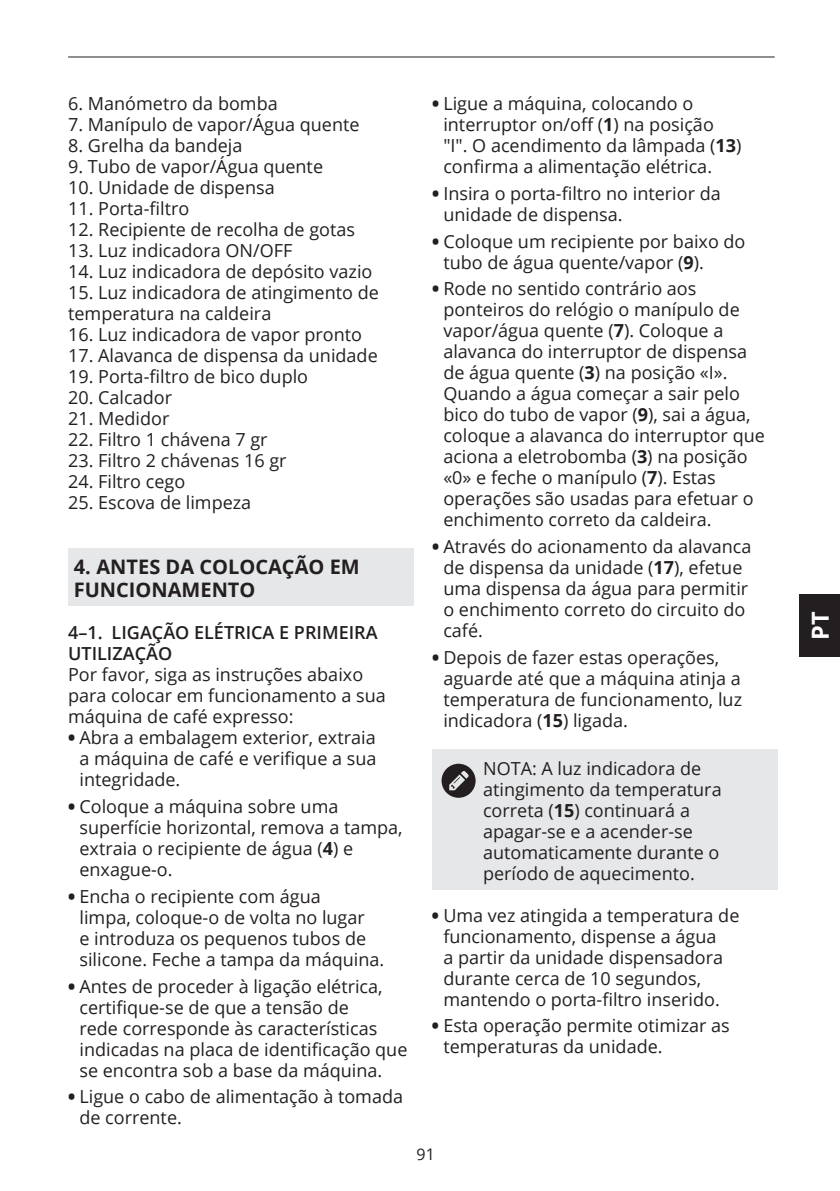
<style>
.page{position:relative;width:840px;height:1191px;background:#fff}
.page>*{position:absolute;margin:0;border:0;box-sizing:border-box;transform-origin:0 0}
.t1{font:700 23.4px "Open Sans";color:#fff}
.t2{font:700 20px/23px "Open Sans";color:#231f20}
.t3{font:18px/21px "Open Sans";color:#231f20}
.t4{font:600 18px/21px "Open Sans";color:#231f20}
.t5{font:16px "Open Sans";color:#231f20}
.s1{font-weight:800}
.s2{font-weight:700}
</style>
<div class="page">
<hr style="left:68px;top:56px;width:706px;height:1px;background:#231f20">
<div style="left:799px;top:594px;width:40px;height:62px;background:#231f20"></div>
<div style="left:68px;top:548px;width:345px;height:57px;background:#e6e7e9"></div>
<div style="left:432px;top:749px;width:345px;height:140px;background:#e6e7e9"></div>
<svg style="left:441px;top:763px;width:34px;height:34px"></svg>
<p class="t3" style="left:68px;top:93px;width:211px">6. Manómetro da bomba</p>
<p class="t3" style="left:68px;top:114px;width:293px">7. Manípulo de vapor/Água quente</p>
<p class="t3" style="left:68px;top:135px;width:176px">8. Grelha da bandeja</p>
<p class="t3" style="left:68px;top:156px;width:256px">9. Tubo de vapor/Água quente</p>
<p class="t3" style="left:68px;top:177px;width:208px">10. Unidade de dispensa</p>
<p class="t3" style="left:68px;top:198px;width:123px">11. Porta-filtro</p>
<p class="t3" style="left:68px;top:219px;width:288px">12. Recipiente de recolha de gotas</p>
<p class="t3" style="left:68px;top:240px;width:226px">13. Luz indicadora ON/OFF</p>
<p class="t3" style="left:68px;top:261px;width:306px">14. Luz indicadora de depósito vazio</p>
<p class="t3" style="left:68px;top:282px;width:312px">15. Luz indicadora de atingimento de temperatura na caldeira</p>
<p class="t3" style="left:68px;top:324px;width:295px">16. Luz indicadora de vapor pronto</p>
<p class="t3" style="left:68px;top:345px;width:311px">17. Alavanca de dispensa da unidade</p>
<p class="t3" style="left:68px;top:366px;width:241px">19. Porta-filtro de bico duplo</p>
<p class="t3" style="left:68px;top:387px;width:105px">20. Calcador</p>
<p class="t3" style="left:68px;top:408px;width:103px">21. Medidor</p>
<p class="t3" style="left:68px;top:429px;width:201px">22. Filtro 1 chávena 7 gr</p>
<p class="t3" style="left:68px;top:450px;width:220px">23. Filtro 2 chávenas 16 gr</p>
<p class="t3" style="left:68px;top:471px;width:119px">24. Filtro cego</p>
<p class="t3" style="left:68px;top:492px;width:185px">25. Escova de limpeza</p>
<p class="t2" style="left:74px;top:555px;width:287px">4. ANTES DA COLOCAÇÃO EM<br>FUNCIONAMENTO</p>
<p class="t4" style="left:68px;top:622px;width:311px">4–1. LIGAÇÃO ELÉTRICA E PRIMEIRA<br>UTILIZAÇÃO</p>
<p class="t3" style="left:68px;top:664px;width:319px">Por favor, siga as instruções abaixo para colocar em funcionamento a sua máquina de café expresso:</p>
<p class="t3" style="left:79px;top:727px;width:298px;text-align:justify;text-indent:-11px"><span class="s1">•</span> Abra a embalagem exterior, extraia a máquina de café e verifique a sua integridade.</p>
<p class="t3" style="left:79px;top:795px;width:324px;text-indent:-11px"><span class="s1">•</span> Coloque a máquina sobre uma superfície horizontal, remova a tampa, extraia o recipiente de água (<span class="s2">4</span>) e enxague-o.</p>
<p class="t3" style="left:79px;top:885px;width:306px;text-indent:-11px"><span class="s1">•</span> Encha o recipiente com água<br>limpa, coloque-o de volta no lugar<br>e introduza os pequenos tubos de silicone. Feche a tampa da máquina.</p>
<p class="t3" style="left:79px;top:975px;width:329px;text-indent:-11px"><span class="s1">•</span> Antes de proceder à ligação elétrica, certifique-se de que a tensão de<br>rede corresponde às características indicadas na placa de identificação que se encontra sob a base da máquina.</p>
<p class="t3" style="left:79px;top:1085px;width:325px;text-indent:-11px"><span class="s1">•</span> Ligue o cabo de alimentação à tomada de corrente.</p>
<p class="t3" style="left:443px;top:93px;width:299px;text-indent:-11px"><span class="s1">•</span> Ligue a máquina, colocando o interruptor on/off (<span class="s2">1</span>) na posição "I". O acendimento da lâmpada (<span class="s2">13</span>) confirma a alimentação elétrica.</p>
<p class="t3" style="left:443px;top:182px;width:279px;text-indent:-11px"><span class="s1">•</span> Insira o porta-filtro no interior da unidade de dispensa.</p>
<p class="t3" style="left:443px;top:230px;width:303px;text-indent:-11px"><span class="s1">•</span> Coloque um recipiente por baixo do tubo de água quente/vapor (<span class="s2">9</span>).</p>
<p class="t3" style="left:443px;top:278px;width:323px;text-indent:-11px"><span class="s1">•</span> Rode no sentido contrário aos ponteiros do relógio o manípulo de vapor/água quente (<span class="s2">7</span>). Coloque a alavanca do interruptor de dispensa de água quente (<span class="s2">3</span>) na posição «I».<br>Quando a água começar a sair pelo bico do tubo de vapor (<span class="s2">9</span>), sai a água, coloque a alavanca do interruptor que aciona a eletrobomba (<span class="s2">3</span>) na posição «0» e feche o manípulo (<span class="s2">7</span>). Estas operações são usadas para efetuar o enchimento correto da caldeira.</p>
<p class="t3" style="left:443px;top:535px;width:309px;text-indent:-11px"><span class="s1">•</span> Através do acionamento da alavanca de dispensa da unidade (<span class="s2">17</span>), efetue uma dispensa da água para permitir o enchimento correto do circuito do café.</p>
<p class="t3" style="left:443px;top:646px;width:300px;text-indent:-11px"><span class="s1">•</span> Depois de fazer estas operações, aguarde até que a máquina atinja a temperatura de funcionamento, luz indicadora (<span class="s2">15</span>) ligada.</p>
<p class="t3" style="left:483px;top:757px;width:240px">NOTA: A luz indicadora de atingimento da temperatura correta (<span class="s2">15</span>) continuará a apagar-se e a acender-se automaticamente durante o período de aquecimento.</p>
<p class="t3" style="left:443px;top:904px;width:297px;text-indent:-11px"><span class="s1">•</span> Uma vez atingida a temperatura de funcionamento, dispense a água<br>a partir da unidade dispensadora durante cerca de 10 segundos, mantendo o porta-filtro inserido.</p>
<p class="t3" style="left:443px;top:1015px;width:288px;text-indent:-11px"><span class="s1">•</span> Esta operação permite otimizar as temperaturas da unidade.</p>
<p class="t5" style="left:416px;top:1142px;width:20px">91</p>
<p class="t1" style="left:803px;top:639px;width:30px;rotate:-90deg">PT</p>
</div>
